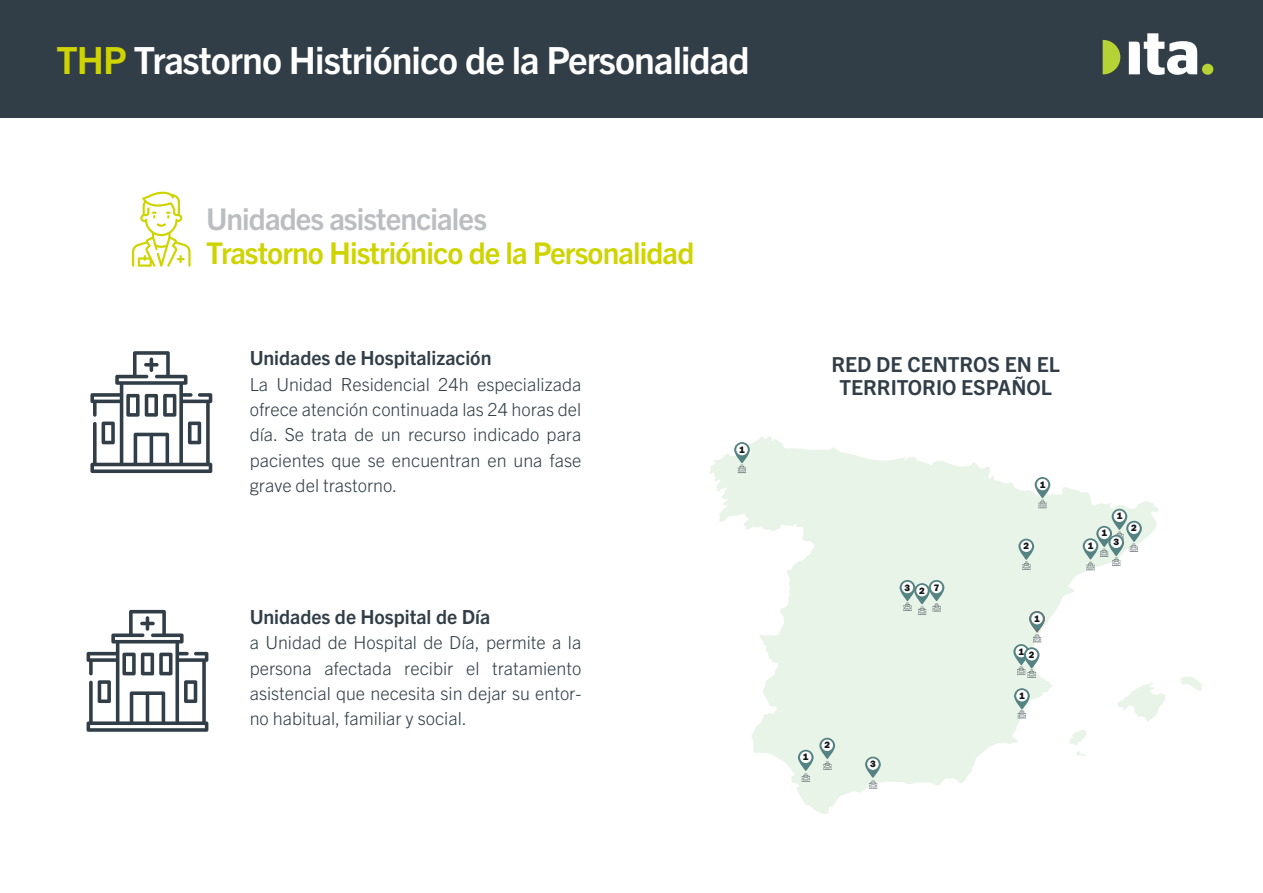
<style>
.page{position:relative;width:1263px;height:893px;background:#fff}
.page>*{position:absolute;margin:0;border:0;box-sizing:border-box;transform-origin:0 0}
.t1{font:700 37.5px "Trade Gothic Next LT Pro";letter-spacing:-.025em;color:#fff}
.t2{font:700 30px "Trade Gothic Next LT Pro";letter-spacing:-.03em;color:#cfd400}
.t3{font:700 30px "Trade Gothic Next LT Pro";letter-spacing:-.03em;color:#bcbdc0}
.t4{font:700 20.7px/23.1px "Trade Gothic Next LT Pro";color:#313e48;text-align:center}
.t5{font:700 19.5px "Trade Gothic Next LT Pro";color:#313e48}
.t6{font:300 18px/25.3px "Trade Gothic Next LT Pro";color:#313e48;text-align:justify}
.t7{font:800 9.6px "Franklin Gothic";color:#111416}
.s1{color:#cfd400}
</style>
<div class="page">
<div style="left:0;top:0;width:1263px;height:117px;background:#313e48"></div>
<svg style="left:90px;top:351px;width:122px;height:122px"></svg>
<svg style="left:87px;top:610px;width:121px;height:122px"></svg>
<svg style="left:132px;top:192px;width:59px;height:75px"></svg>
<svg style="left:1129px;top:33px;width:68px;height:42px"></svg>
<div style="left:1202px;top:64px;width:11px;height:11px;background:#b5d334;border-radius:50%"></div>
<svg style="left:1103px;top:40px;width:17px;height:34px"></svg>
<svg style="left:709px;top:436px;width:449px;height:378px;fill:#e9f4e8"></svg>
<svg style="left:1117px;top:682px;width:48px;height:40px"></svg>
<svg style="left:1181px;top:677px;width:21px;height:14px"></svg>
<svg style="left:1069px;top:730px;width:17px;height:26px"></svg>
<svg style="left:734px;top:442px;width:16px;height:31px"></svg>
<svg style="left:1035px;top:477px;width:15px;height:31px"></svg>
<svg style="left:1018px;top:539px;width:16px;height:31px"></svg>
<svg style="left:1083px;top:509px;width:59px;height:61px"></svg>
<div style="left:1110px;top:537px;width:12px;height:11px;background:#fff;border-radius:50%"></div>
<svg style="left:1013px;top:611px;width:32px;height:67px"></svg>
<svg style="left:1014px;top:688px;width:16px;height:30px"></svg>
<svg style="left:865px;top:757px;width:16px;height:32px"></svg>
<svg style="left:798px;top:738px;width:37px;height:44px;background:#d0dfd7"></svg>
<svg style="left:899px;top:580px;width:45px;height:35px"></svg>
<h1 class="t1" style="left:56px;top:35px;width:695px"><span class="s1">THP</span> Trastorno Histriónico de la Personalidad</h1>
<h2 class="t3" style="left:206px;top:199px;width:282px">Unidades asistenciales</h2>
<h2 class="t2" style="left:206px;top:232px;width:490px">Trastorno Histriónico de la Personalidad</h2>
<p class="t5" style="left:250px;top:344px;width:243px">Unidades de Hospitalización</p>
<p class="t6" style="left:250px;top:370px;width:333px">La Unidad Residencial 24h especializada ofrece atención continuada las 24 horas del día. Se trata de un recurso indicado para pacientes que se encuentran en una fase grave del trastorno.</p>
<p class="t5" style="left:250px;top:603px;width:242px">Unidades de Hospital de Día</p>
<p class="t6" style="left:250px;top:629px;width:333px">a Unidad de Hospital de Día, permite a la persona afectada recibir el tratamiento asistencial que necesita sin dejar su entor&shy;no habitual, familiar y social.</p>
<p class="t7" style="left:739px;top:443px;width:7px">1</p>
<p class="t4" style="left:831px;top:351px;width:230px">RED DE CENTROS EN EL<br>TERRITORIO ESPAÑOL</p>
<p class="t7" style="left:905px;top:581px;width:7px">3</p>
<p class="t7" style="left:919px;top:583px;width:22px">2 7</p>
<p class="t7" style="left:803px;top:751px;width:7px">1</p>
<p class="t7" style="left:824px;top:739px;width:7px">2</p>
<p class="t7" style="left:870px;top:758px;width:7px">3</p>
<p class="t7" style="left:1040px;top:478px;width:7px">1</p>
<p class="t7" style="left:1023px;top:540px;width:7px">2</p>
<p class="t7" style="left:1034px;top:612px;width:7px">1</p>
<p class="t7" style="left:1018px;top:647px;width:18px">1 2</p>
<p class="t7" style="left:1019px;top:689px;width:7px">1</p>
<p class="t7" style="left:1088px;top:539px;width:7px">1</p>
<p class="t7" style="left:1101px;top:527px;width:7px">1</p>
<p class="t7" style="left:1117px;top:510px;width:7px">1</p>
<p class="t7" style="left:1113px;top:536px;width:7px">3</p>
<p class="t7" style="left:1131px;top:522px;width:7px">2</p>
</div>
